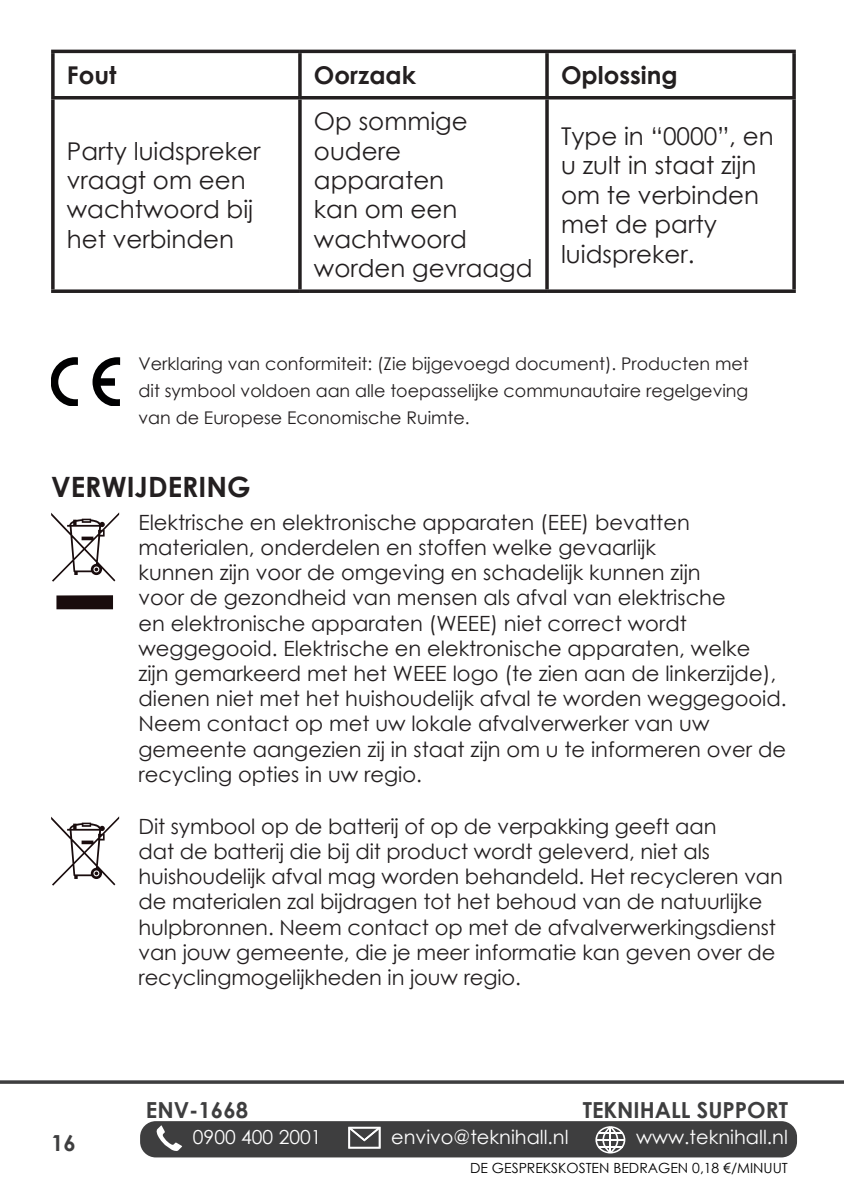
<style>
.page{position:relative;width:844px;height:1191px;background:#fff}
.page>*{position:absolute;margin:0;border:0;box-sizing:border-box;transform-origin:0 0}
.Rubrik{font:700 28px "Century Gothic";color:#231f20}
.Brødtekst{font:24.5px/29.4px "Century Gothic";color:#231f20}
.Brødtekst-2{font:700 24.5px "Century Gothic";color:#231f20}
.t1{font:700 22.05px "Century Gothic";color:#3e3e3f}
.Brødtekst-3{font:21px/25.2px "Century Gothic";color:#231f20}
.t2{font:19.25px "Century Gothic";color:#fff}
.TOC_underrubrik{font:17.5px "Century Gothic";color:#231f20}
.t3{font:14px "Century Gothic";color:#000001}
</style>
<div class="page">
<hr style="left:0;top:1080px;width:843px;height:3px;background:#3e3e3f">
<div style="left:140px;top:1121px;width:656px;height:36px;background:#3e3e3f;border-radius:16px"></div>
<svg style="left:156px;top:1125px;width:26px;height:26px"></svg>
<svg style="left:348px;top:1126px;width:32px;height:22px"></svg>
<svg style="left:595px;top:1126px;width:30px;height:27px"></svg>
<hr style="left:51px;top:50px;width:249px;height:3px;background:#231f20">
<svg style="left:51px;top:53px;width:4px;height:43px"></svg>
<hr style="left:300px;top:50px;width:247px;height:3px;background:#231f20">
<hr style="left:298px;top:53px;width:3px;height:43px;background:#231f20">
<hr style="left:547px;top:50px;width:248px;height:3px;background:#231f20">
<hr style="left:545px;top:53px;width:3px;height:43px;background:#231f20">
<hr style="left:792px;top:53px;width:3px;height:43px;background:#231f20">
<hr style="left:51px;top:96px;width:249px;height:3px;background:#231f20">
<svg style="left:51px;top:99px;width:4px;height:190px"></svg>
<hr style="left:300px;top:96px;width:247px;height:3px;background:#231f20">
<hr style="left:298px;top:99px;width:3px;height:190px;background:#231f20">
<hr style="left:547px;top:96px;width:248px;height:3px;background:#231f20">
<hr style="left:545px;top:99px;width:3px;height:190px;background:#231f20">
<hr style="left:792px;top:99px;width:3px;height:190px;background:#231f20">
<svg style="left:51px;top:289px;width:249px;height:4px"></svg>
<svg style="left:300px;top:289px;width:247px;height:4px"></svg>
<svg style="left:547px;top:289px;width:248px;height:4px"></svg>
<svg style="left:92px;top:357px;width:28px;height:49px"></svg>
<svg style="left:51px;top:357px;width:27px;height:49px"></svg>
<div style="left:56px;top:595px;width:57px;height:14px;background:#190c0d"></div>
<svg style="left:51px;top:512px;width:68px;height:69px"></svg>
<svg style="left:51px;top:816px;width:68px;height:69px"></svg>
<p class="Brødtekst-2" style="left:67px;top:56px;width:51px">Fout</p>
<p class="Brødtekst-2" style="left:314px;top:56px;width:103px">Oorzaak</p>
<p class="Brødtekst-2" style="left:561px;top:56px;width:118px">Oplossing</p>
<p class="Brødtekst" style="left:67px;top:136px;width:195px">Party luidspreker vraagt om een wachtwoord bij het verbinden</p>
<p class="Brødtekst" style="left:314px;top:106px;width:220px">Op sommige oudere apparaten<br>kan om een wachtwoord worden gevraagd</p>
<p class="Brødtekst" style="left:561px;top:121px;width:214px">Type in “0000”, en u zult in staat zijn om te verbinden met de party luidspreker.</p>
<p class="TOC_underrubrik" style="left:138px;top:352px;width:611px">Verklaring van conformiteit: (Zie bijgevoegd document). Producten met</p>
<p class="TOC_underrubrik" style="left:138px;top:378px;width:611px">dit symbool voldoen aan alle toepasselijke communautaire regelgeving</p>
<p class="TOC_underrubrik" style="left:138px;top:405px;width:333px">van de Europese Economische Ruimte.</p>
<p class="Rubrik" style="left:51px;top:465px;width:201px">VERWIJDERING</p>
<p class="Brødtekst-3" style="left:138px;top:509px;width:649px">Elektrische en elektronische apparaten (EEE) bevatten materialen, onderdelen en stoffen welke gevaarlijk<br>kunnen zijn voor de omgeving en schadelijk kunnen zijn<br>voor de gezondheid van mensen als afval van elektrische<br>en elektronische apparaten (WEEE) niet correct wordt weggegooid. Elektrische en elektronische apparaten, welke<br>zijn gemarkeerd met het WEEE logo (te zien aan de linkerzijde), dienen niet met het huishoudelijk afval te worden weggegooid.<br>Neem contact op met uw lokale afvalverwerker van uw gemeente aangezien zij in staat zijn om u te informeren over de recycling opties in uw regio.</p>
<p class="Brødtekst-3" style="left:138px;top:813px;width:645px">Dit symbool op de batterij of op de verpakking geeft aan<br>dat de batterij die bij dit product wordt geleverd, niet als huishoudelijk afval mag worden behandeld. Het recycleren van de materialen zal bijdragen tot het behoud van de natuurlijke hulpbronnen. Neem contact op met de afvalverwerkingsdienst van jouw gemeente, die je meer informatie kan geven over de recyclingmogelijkheden in jouw regio.</p>
<p class="t1" style="left:146px;top:1093px;width:104px">ENV-1668</p>
<p class="t1" style="left:582px;top:1092px;width:206px">TEKNIHALL SUPPORT</p>
<p class="t1" style="left:51px;top:1126px;width:26px">16</p>
<p class="t2" style="left:193px;top:1123px;width:130px">0900 400 2001</p>
<p class="t2" style="left:391px;top:1123px;width:179px">envivo@teknihall.nl</p>
<p class="t2" style="left:636px;top:1123px;width:153px">www.teknihall.nl</p>
<p class="t3" style="left:470px;top:1158px;width:319px">DE GESPREKSKOSTEN BEDRAGEN 0,18 €/MINUUT</p>
</div>
